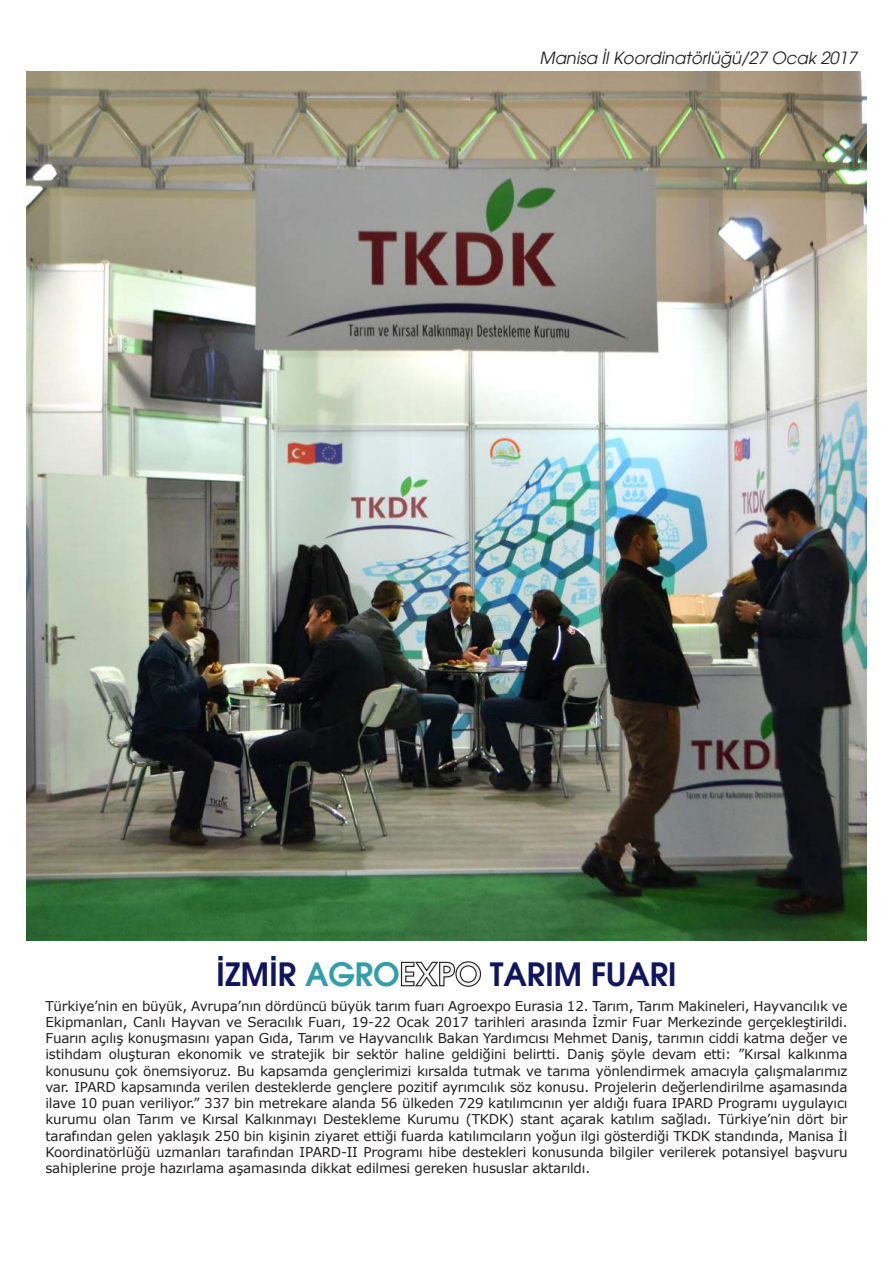
<style>
.page{position:relative;width:893px;height:1263px;background:#fff}
.page>*{position:absolute;margin:0;border:0;box-sizing:border-box;transform-origin:0 0}
.t1{font:600 31.5px "Avant Garde";color:#0f165f}
.t2{font:italic 16.5px "Avant Garde";color:#231f20}
.t3{font:13.5px/16.2px "Verdana";letter-spacing:-.015em;color:#231f20;text-align:justify}
.s1{color:#339ea9}
.s2{color:#f2f3f4}
</style>
<div class="page">
<img style="left:26px;top:71px;width:840px;height:870px">
<svg style="left:400px;top:961px;width:82px;height:26px"></svg>
<p class="t2" style="left:540px;top:48px;width:319px">Manisa İl Koordinatörlüğü/27 Ocak 2017</p>
<h1 class="t1" style="left:216px;top:953px;width:462px">İZMİR <span class="s1">AGRO</span><span class="s2">EXPO</span> TARIM FUARI</h1>
<p class="t3" style="left:45px;top:998px;width:804px">Türkiye’nin en büyük, Avrupa’nın dördüncü büyük tarım fuarı Agroexpo Eurasia 12. Tarım, Tarım Makineleri, Hayvancılık ve Ekipmanları, Canlı Hayvan ve Seracılık Fuarı, 19-22 Ocak 2017 tarihleri arasında İzmir Fuar Merkezinde gerçekleştirildi.<br>Fuarın açılış konuşmasını yapan Gıda, Tarım ve Hayvancılık Bakan Yardımcısı Mehmet Daniş, tarımın ciddi katma değer ve istihdam oluşturan ekonomik ve stratejik bir sektör haline geldiğini belirtti. Daniş şöyle devam etti: ”Kırsal kalkınma konusunu çok önemsiyoruz. Bu kapsamda gençlerimizi kırsalda tutmak ve tarıma yönlendirmek amacıyla çalışmalarımız var. IPARD kapsamında verilen desteklerde gençlere pozitif ayrımcılık söz konusu. Projelerin değerlendirilme aşamasında ilave 10 puan veriliyor.” 337 bin metrekare alanda 56 ülkeden 729 katılımcının yer aldığı fuara IPARD Programı uygulayıcı kurumu olan Tarım ve Kırsal Kalkınmayı Destekleme Kurumu (TKDK) stant açarak katılım sağladı. Türkiye’nin dört bir tarafından gelen yaklaşık 250 bin kişinin ziyaret ettiği fuarda katılımcıların yoğun ilgi gösterdiği TKDK standında, Manisa İl Koordinatörlüğü uzmanları tarafından IPARD-II Programı hibe destekleri konusunda bilgiler verilerek potansiyel başvuru sahiplerine proje hazırlama aşamasında dikkat edilmesi gereken hususlar aktarıldı.</p>
</div>
